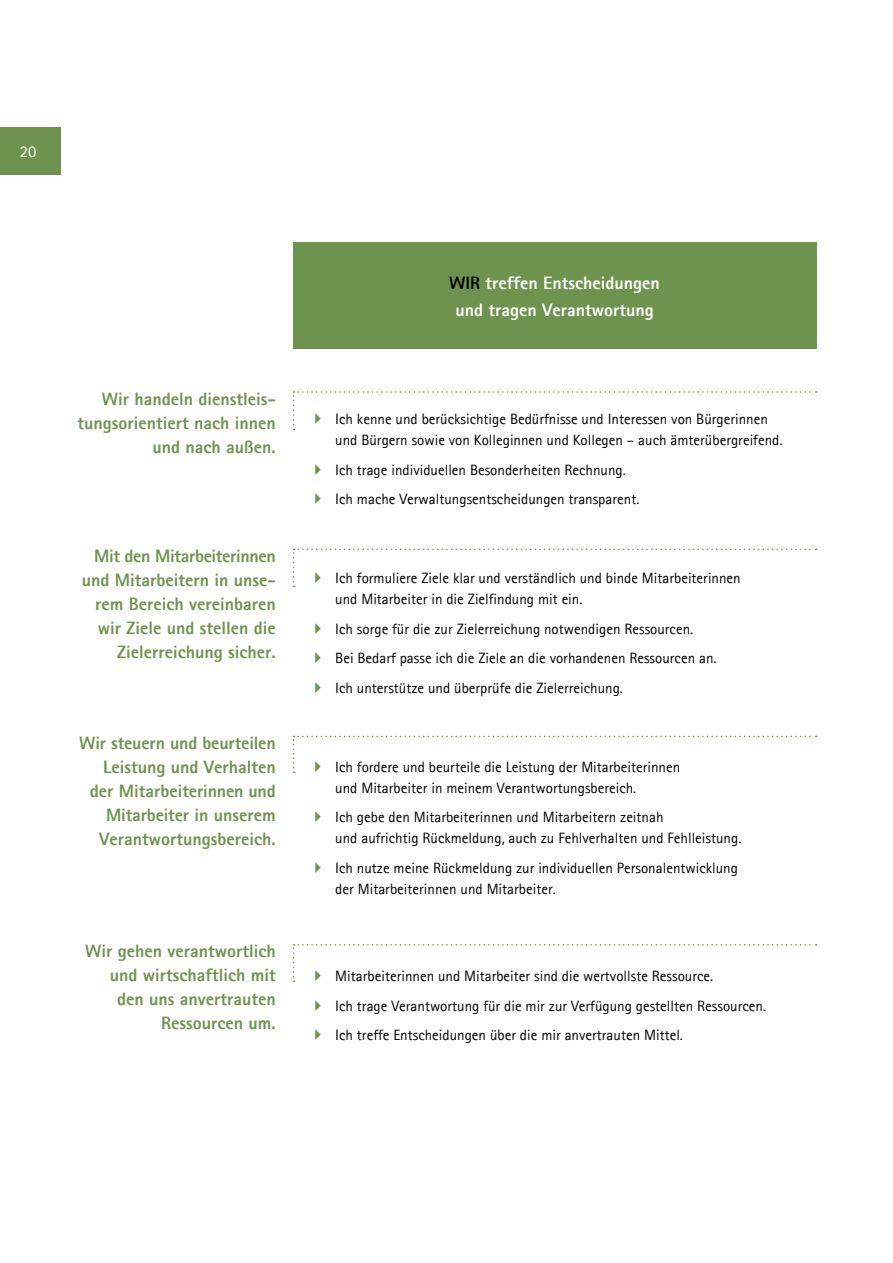
<style>
.page{position:relative;width:893px;height:1263px;background:#fff}
.page>*{position:absolute;margin:0;border:0;box-sizing:border-box;transform-origin:0 0}
.t1{font:800 18px/24px "Rotis Sans Serif";color:#6e934e;text-align:right}
.t2{font:800 18px/27px "Rotis Sans Serif";color:#fff;text-align:center}
.t3{font:16.5px "Rotis Sans Serif";color:#fff}
.t4{font:15px/21px "Rotis Sans Serif";color:#000}
.s1{color:#000}
</style>
<div class="page">
<div style="left:0;top:128px;width:61px;height:47px;background:#6e934e"></div>
<div style="left:293px;top:242px;width:523px;height:107px;background:#6e934e"></div>
<svg style="left:293px;top:391px;width:524px;height:39px"></svg>
<svg style="left:293px;top:549px;width:524px;height:38px"></svg>
<svg style="left:293px;top:736px;width:524px;height:37px"></svg>
<svg style="left:293px;top:944px;width:524px;height:38px"></svg>
<p class="t3" style="left:20px;top:145px;width:18px">20</p>
<p class="t1" style="left:77px;top:388px;width:200px">Wir handeln dienstleis&shy;tungsorientiert nach innen und nach außen.</p>
<p class="t1" style="left:82px;top:546px;width:196px">Mit den Mitarbeiterinnen und Mitarbeitern in unse&shy;rem Bereich vereinbaren wir Ziele und stellen die<br>Zielerreichung sicher.</p>
<p class="t1" style="left:79px;top:733px;width:198px">Wir steuern und beurteilen<br>Leistung und Verhalten der Mitarbeiterinnen und<br>Mitarbeiter in unserem<br>Verantwortungsbereich.</p>
<p class="t1" style="left:85px;top:941px;width:192px">Wir gehen verantwortlich und wirtschaftlich mit den uns anvertrauten<br>Ressourcen um.</p>
<p class="t2" style="left:449px;top:271px;width:212px"><span class="s1">WIR</span> treffen Entscheidungen und tragen Verantwortung</p>
<p class="t4" style="left:335px;top:410px;width:449px">Ich kenne und berücksichtige Bedürfnisse und Interessen von Bürgerinnen und Bürgern sowie von Kolleginnen und Kollegen – auch ämterübergreifend.</p>
<p class="t4" style="left:335px;top:456px;width:306px;line-height:29.5px">Ich trage individuellen Besonderheiten Rechnung.<br>Ich mache Verwaltungsentscheidungen transparent.</p>
<p class="t4" style="left:335px;top:569px;width:407px">Ich formuliere Ziele klar und verständlich und binde Mitarbeiterinnen und Mitarbeiter in die Zielfindung mit ein.</p>
<p class="t4" style="left:335px;top:615px;width:383px;line-height:29.5px">Ich sorge für die zur Zielerreichung notwendigen Ressourcen.<br>Bei Bedarf passe ich die Ziele an die vorhandenen Ressourcen an.<br>Ich unterstütze und überprüfe die Zielerreichung.</p>
<p class="t4" style="left:335px;top:757px;width:346px">Ich fordere und beurteile die Leistung der Mitarbeiterinnen und Mitarbeiter in meinem Verantwortungsbereich.</p>
<p class="t4" style="left:335px;top:808px;width:408px">Ich gebe den Mitarbeiterinnen und Mitarbeitern zeitnah<br>und aufrichtig Rückmeldung, auch zu Fehlverhalten und Fehlleistung.</p>
<p class="t4" style="left:335px;top:858px;width:404px">Ich nutze meine Rückmeldung zur individuellen Personalentwicklung der Mitarbeiterinnen und Mitarbeiter.</p>
<p class="t4" style="left:335px;top:962px;width:432px;line-height:29.5px">Mitarbeiterinnen und Mitarbeiter sind die wertvollste Ressource.<br>Ich trage Verantwortung für die mir zur Verfügung gestellten Ressourcen.<br>Ich treffe Entscheidungen über die mir anvertrauten Mittel.</p>
</div>
